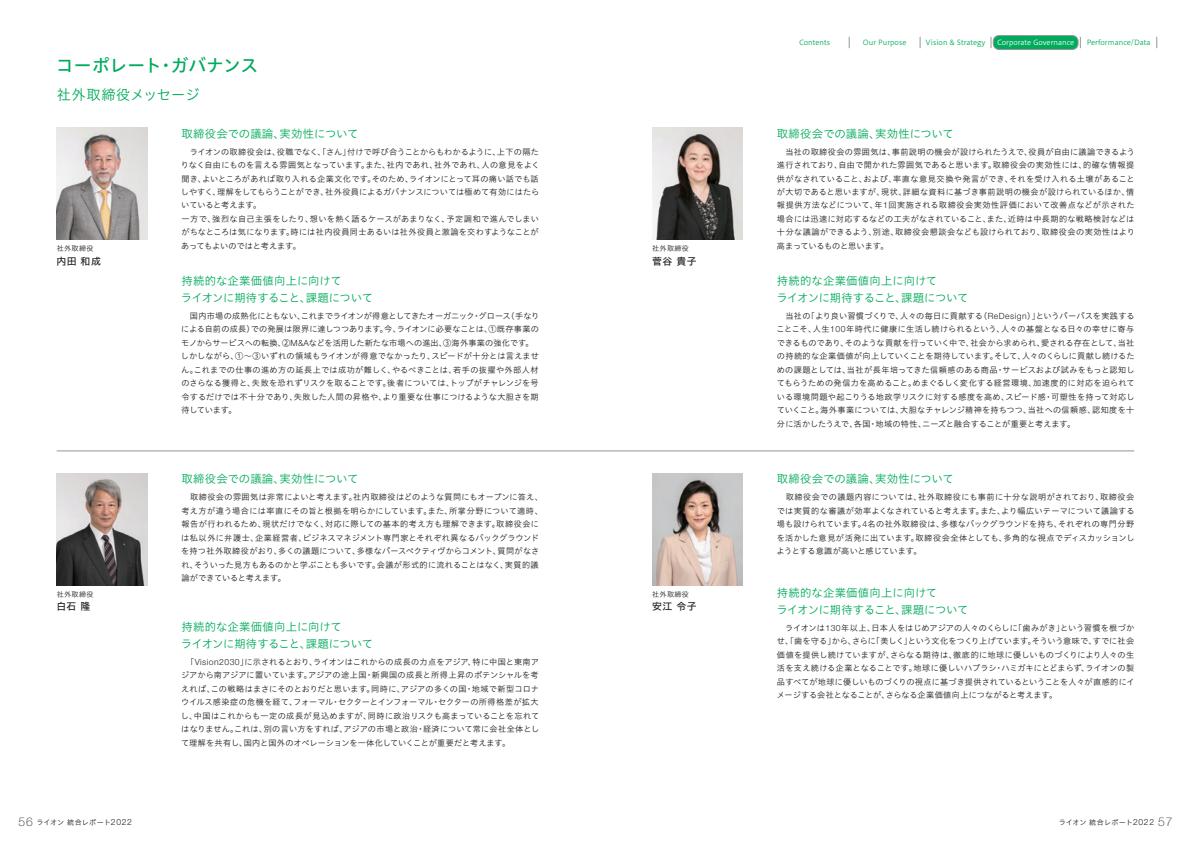
<style>
.page{position:relative;width:1191px;height:842px;background:#fff}
.page>*{position:absolute;margin:0;border:0;box-sizing:border-box;transform-origin:0 0}
.t1{font:17.7px "Hiragino UD Sans Std N W5";letter-spacing:-.015em;color:#00ab5b}
.t2{font:14.2px "Hiragino UD Sans Std N W3";letter-spacing:.015em;color:#00ab5b}
.t3{font:11.3px/17px "Hiragino UD Sans Std N W3";letter-spacing:.005em;color:#00ab5b}
.t4{font:9.9px "Hiragino UD Sans Std N W5";letter-spacing:.05em;color:#231f20}
.t5{font:8.1px/13.5px "Hiragino UD Sans Std N W3";letter-spacing:.01em;color:#231f20;text-align:justify}
.t6{font:7.1px "Hiragino UD Sans Std N W3";color:#00ab5b}
.t7{font:7.1px "Hiragino UD Sans Std N W3";color:#231f20}
.t8{font:7.1px "Hiragino UD Sans Std N W3";letter-spacing:.05em;color:#231f20}
.t9{font:7.1px "Hiragino UD Sans Std N W3";color:#fff}
.s1{font-family:"Helvetica Neue LT Std";font-weight:300;font-size:8.6px}
.s2{font-family:"Helvetica Neue LT Std";font-weight:100;font-size:12px}
.s3{font-family:"Helvetica Neue LT Std";font-weight:300;font-size:8.5px}
</style>
<div class="page">
<img style="left:57px;top:128px;width:90px;height:112px">
<hr style="left:57px;top:451px;width:1077px;height:1px;background:#939598">
<img style="left:57px;top:473px;width:90px;height:112px">
<img style="left:652px;top:128px;width:91px;height:112px">
<img style="left:652px;top:473px;width:91px;height:112px">
<div style="left:993px;top:36px;width:85px;height:13px;background:#00ab5b;border-radius:6px"></div>
<div style="left:993px;top:35px;width:85px;height:15px;border:1px solid #939598;border-radius:6px"></div>
<p class="t6" style="left:799px;top:37px;width:33px">Contents</p>
<p class="t6" style="left:863px;top:37px;width:45px">Our Purpose</p>
<p class="t6" style="left:925px;top:37px;width:61px">Vision &amp; Strategy</p>
<p class="t9" style="left:997px;top:37px;width:79px">Corporate Governance</p>
<p class="t6" style="left:1086px;top:37px;width:65px">Performance/Data</p>
<h1 class="t1" style="left:56px;top:52px;width:204px">コーポレート・ガバナンス</h1>
<h2 class="t2" style="left:57px;top:84px;width:144px">社外取締役メッセージ</h2>
<h3 class="t3" style="left:181px;top:124px;width:178px">取締役会での議論、実効性について</h3>
<h3 class="t3" style="left:777px;top:124px;width:178px">取締役会での議論、実効性について</h3>
<p class="t8" style="left:57px;top:243px;width:38px">社外取締役</p>
<p class="t4" style="left:57px;top:253px;width:46px">内田和成</p>
<p class="t5" style="left:181px;top:144px;width:360px;text-align:left">　ライオンの取締役会は、役職でなく、「さん」付けで呼び合うことからもわかるように、上下の隔たりなく自由にものを言える雰囲気となっています。また、社内であれ、社外であれ、人の意見をよく聞き、よいところがあれば取り入れる企業文化です。そのため、ライオンにとって耳の痛い話でも話しやすく、理解をしてもらうことができ、社外役員によるガバナンスについては極めて有効にはたらいていると考えます。<br>一方で、強烈な自己主張をしたり、想いを熱く語るケースがあまりなく、予定調和で進んでしまいがちなところは気になります。時には社内役員同士あるいは社外役員と激論を交わすようなことがあってもよいのではと考えます。</p>
<p class="t8" style="left:652px;top:243px;width:38px">社外取締役</p>
<p class="t4" style="left:652px;top:253px;width:46px">菅谷貴子</p>
<p class="t5" style="left:777px;top:144px;width:359px">　当社の取締役会の雰囲気は、事前説明の機会が設けられたうえで、役員が自由に議論できるよう進行されており、自由で開かれた雰囲気であると思います。取締役会の実効性には、的確な情報提供がなされていること、および、率直な意見交換や発言ができ、それを受け入れる土壌があることが大切であると思いますが、現状、詳細な資料に基づき事前説明の機会が設けられているほか、情報提供方法などについて、年<span class="s1">1</span>回実施される取締役会実効性評価において改善点などが示された場合には迅速に対応するなどの工夫がなされていること、また、近時は中長期的な戦略検討などは十分な議論ができるよう、別途、取締役会懇談会なども設けられており、取締役会の実効性はより高まっているものと思います。</p>
<h3 class="t3" style="left:181px;top:272px;width:194px">持続的な企業価値向上に向けて<br>ライオンに期待すること、課題について</h3>
<h3 class="t3" style="left:776px;top:272px;width:194px">持続的な企業価値向上に向けて<br>ライオンに期待すること、課題について</h3>
<p class="t5" style="left:181px;top:309px;width:360px;text-align:left">　国内市場の成熟化にともない、これまでライオンが得意としてきたオーガニック・グロース（手なりによる自前の成長）での発展は限界に達しつつあります。今、ライオンに必要なことは、①既存事業のモノからサービスへの転換、②<span class="s1">M&amp;A</span>などを活用した新たな市場への進出、③海外事業の強化です。しかしながら、①〜③いずれの領域もライオンが得意でなかったり、スピードが十分とは言えません。これまでの仕事の進め方の延長上では成功が難しく、やるべきことは、若手の抜擢や外部人材のさらなる獲得と、失敗を恐れずリスクを取ることです。後者については、トップがチャレンジを号令するだけでは不十分であり、失敗した人間の昇格や、より重要な仕事につけるような大胆さを期待しています。</p>
<p class="t5" style="left:776px;top:309px;width:360px">　当社の「より良い習慣づくりで、人々の毎日に貢献する（<span class="s1">ReDesign</span>）」というパーパスを実践することこそ、人生<span class="s1">100</span>年時代に健康に生活し続けられるという、人々の基盤となる日々の幸せに寄与できるものであり、そのような貢献を行っていく中で、社会から求められ、愛される存在として、当社の持続的な企業価値が向上していくことを期待しています。そして、人々のくらしに貢献し続けるための課題としては、当社が長年培ってきた信頼感のある商品・サービスおよび試みをもっと認知してもらうための発信力を高めること。めまぐるしく変化する経営環境、加速度的に対応を迫られている環境問題や起こりうる地政学リスクに対する感度を高め、スピード感・可塑性を持って対応していくこと。海外事業については、大胆なチャレンジ精神を持ちつつ、当社への信頼感、認知度を十分に活かしたうえで、各国・地域の特性、ニーズと融合することが重要と考えます。</p>
<h3 class="t3" style="left:181px;top:470px;width:178px">取締役会での議論、実効性について</h3>
<h3 class="t3" style="left:777px;top:470px;width:178px">取締役会での議論、実効性について</h3>
<p class="t5" style="left:181px;top:490px;width:363px;text-align:left">　取締役会の雰囲気は非常によいと考えます。社内取締役はどのような質問にもオープンに答え、考え方が違う場合には率直にその旨と根拠を明らかにしています。また、所掌分野について適時、報告が行われるため、現状だけでなく、対応に際しての基本的考え方も理解できます。取締役会には私以外に弁護士、企業経営者、ビジネスマネジメント専門家とそれぞれ異なるバックグラウンドを持つ社外取締役がおり、多くの議題について、多様なパースペクティヴからコメント、質問がなされ、そういった見方もあるのかと学ぶことも多いです。会議が形式的に流れることはなく、実質的議論ができていると考えます。</p>
<p class="t5" style="left:776px;top:490px;width:359px">　取締役会での議題内容については、社外取締役にも事前に十分な説明がされており、取締役会では実質的な審議が効率よくなされていると考えます。また、より幅広いテーマについて議論する場も設けられています。<span class="s1">4</span>名の社外取締役は、多様なバックグラウンドを持ち、それぞれの専門分野を活かした意見が活発に出ています。取締役会全体としても、多角的な視点でディスカッションしようとする意識が高いと感じています。</p>
<p class="t8" style="left:57px;top:589px;width:38px">社外取締役</p>
<p class="t4" style="left:56px;top:599px;width:35px">白石隆</p>
<p class="t8" style="left:652px;top:589px;width:38px">社外取締役</p>
<p class="t4" style="left:652px;top:599px;width:46px">安江令子</p>
<h3 class="t3" style="left:776px;top:583px;width:194px">持続的な企業価値向上に向けて<br>ライオンに期待すること、課題について</h3>
<h3 class="t3" style="left:181px;top:617px;width:194px">持続的な企業価値向上に向けて<br>ライオンに期待すること、課題について</h3>
<p class="t5" style="left:181px;top:655px;width:360px">　「<span class="s1">Vision2030</span>」に示されるとおり、ライオンはこれからの成長の力点をアジア、特に中国と東南アジアから南アジアに置いています。アジアの途上国・新興国の成長と所得上昇のポテンシャルを考えれば、この戦略はまさにそのとおりだと思います。同時に、アジアの多くの国・地域で新型コロナウイルス感染症の危機を経て、フォーマル・セクターとインフォーマル・セクターの所得格差が拡大し、中国はこれからも一定の成長が見込めますが、同時に政治リスクも高まっていることを忘れてはなりません。これは、別の言い方をすれば、アジアの市場と政治・経済について常に会社全体として理解を共有し、国内と国外のオペレーションを一体化していくことが重要だと考えます。</p>
<p class="t5" style="left:776px;top:621px;width:359px">　ライオンは<span class="s1">130</span>年以上、日本人をはじめアジアの人々のくらしに「歯みがき」という習慣を根づかせ、「歯を守る」から、さらに「美しく」という文化をつくり上げています。そういう意味で、すでに社会価値を提供し続けていますが、さらなる期待は、徹底的に地球に優しいものづくりにより人々の生活を支え続ける企業となることです。地球に優しいハブラシ・ハミガキにとどまらず、ライオンの製品すべてが地球に優しいものづくりの視点に基づき提供されているということを人々が直感的にイメージする会社となることが、さらなる企業価値向上につながると考えます。</p>
<p class="t7" style="left:18px;top:817px;width:115px"><span class="s2">56</span> ライオン 統合レポート<span class="s3">2022</span></p>
<p class="t7" style="left:1058px;top:817px;width:115px">ライオン 統合レポート<span class="s3">2022</span> <span class="s2">57</span></p>
</div>
